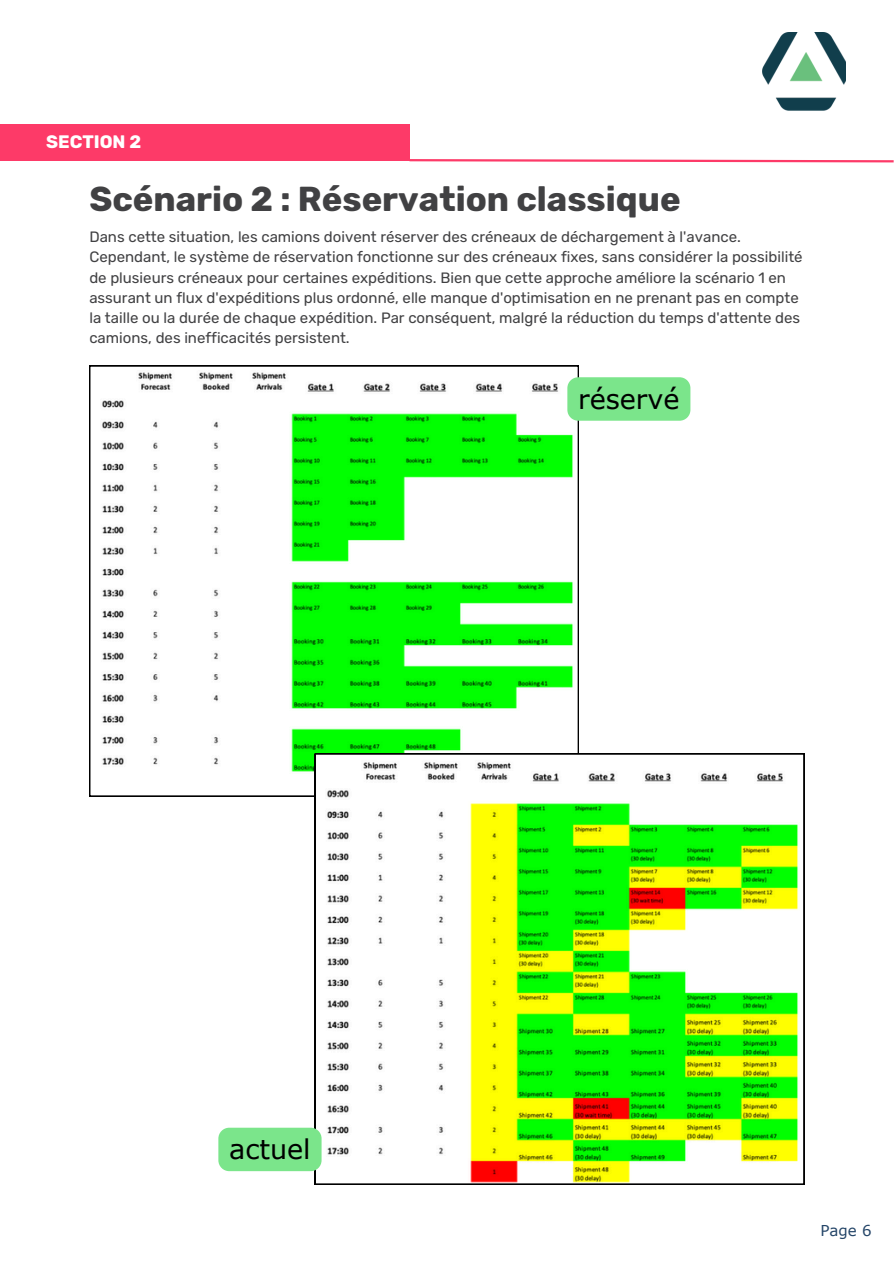
<style>
.page{position:relative;width:894px;height:1264px;background:#fff}
.page>*{position:absolute;margin:0;border:0;box-sizing:border-box;transform-origin:0 0}
.t1{font:700 34.5px "Rubik";color:#414143}
.t2{font:27px "Verdana";color:#000}
.t3{font:700 18px "Rubik";color:#fff}
.t4{font:15px/20.2px "Rubik";color:#414143}
.t5{font:15px "Verdana";color:#244568}
</style>
<div class="page">
<div style="left:0;top:124px;width:409px;height:37px;background:#fd3a68"></div>
<svg style="left:409px;top:158px;width:484px;height:5px"></svg>
<img style="left:762px;top:33px;width:83px;height:78px">
<svg style="left:89px;top:365px;width:489px;height:431px"></svg>
<svg style="left:315px;top:753px;width:489px;height:431px"></svg>
<div style="left:218px;top:1127px;width:103px;height:44px;background:#7be58b"></div>
<div style="left:567px;top:377px;width:123px;height:44px;background:#7be58b"></div>
<p class="t3" style="left:46px;top:131px;width:97px">SECTION 2</p>
<h2 class="t1" style="left:89px;top:178px;width:592px">Scénario 2 : Réservation classique</h2>
<p class="t4" style="left:89px;top:227px;width:714px">Dans cette situation, les camions doivent réserver des créneaux de déchargement à l'avance.<br>Cependant, le système de réservation fonctionne sur des créneaux fixes, sans considérer la possibilité de plusieurs créneaux pour certaines expéditions. Bien que cette approche améliore la scénario 1 en assurant un flux d'expéditions plus ordonné, elle manque d'optimisation en ne prenant pas en compte la taille ou la durée de chaque expédition. Par conséquent, malgré la réduction du temps d'attente des camions, des inefficacités persistent.</p>
<p class="t2" style="left:578px;top:381px;width:103px">réservé</p>
<h2 class="t2" style="left:229px;top:1131px;width:83px">actuel</h2>
<p class="t5" style="left:820px;top:1221px;width:53px">Page 6</p>
</div>
